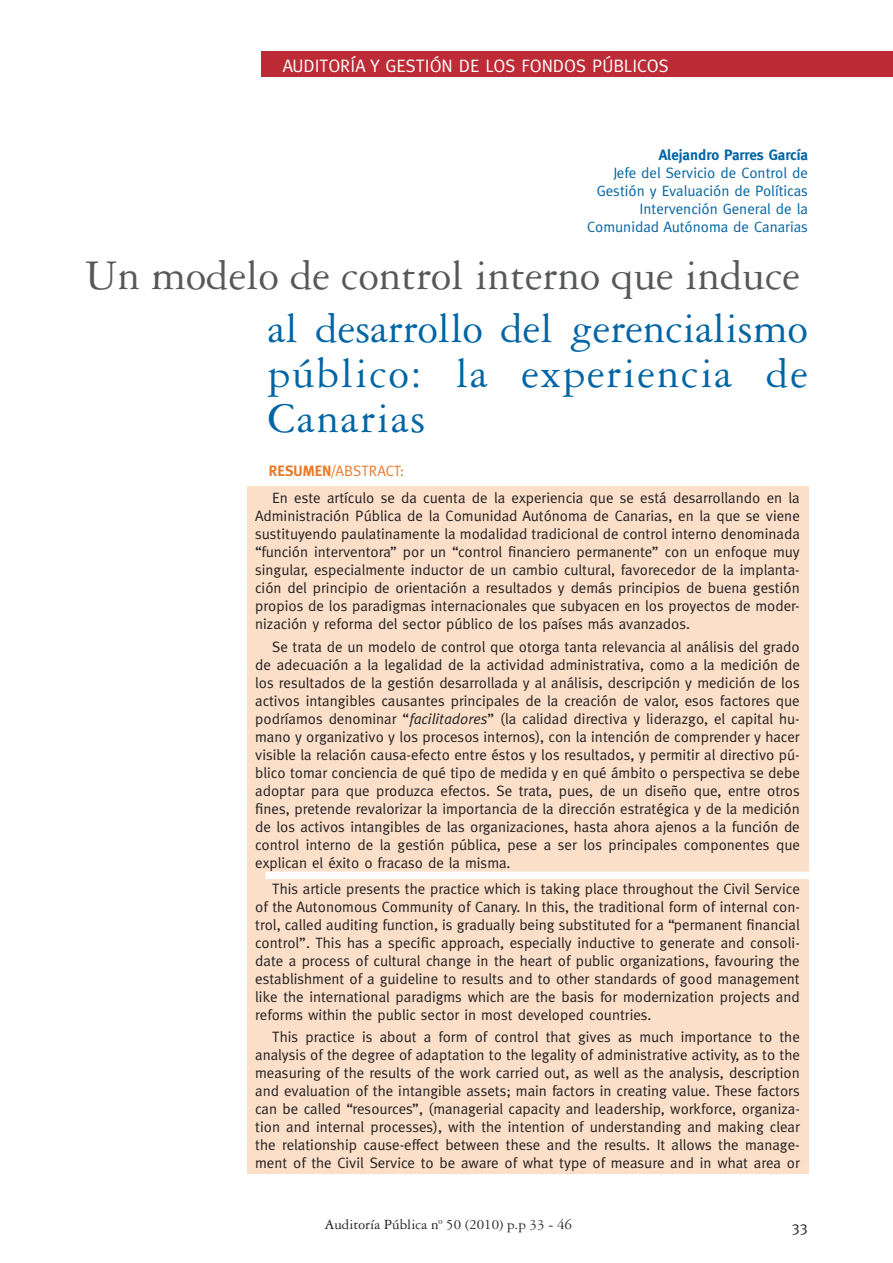
<style>
.page{position:relative;width:893px;height:1263px;background:#fff}
.page>*{position:absolute;margin:0;border:0;box-sizing:border-box;transform-origin:0 0}
.t1{font:45px/45px "Garamond Three";letter-spacing:.04em;color:#0065a4;text-align:justify}
.t2{font:45px "Garamond Three";color:#57585a}
.t3{font:18px "Meta";color:#fff}
.t4{font:15px/18px "Meta";color:#231f20;text-align:justify}
.t5{font:15px/18px "Meta";color:#0065a4;text-align:right}
.t6{font:15px "Garamond Three";color:#231f20}
.t7{font:700 15px "Meta";color:#0065a4}
.t8{font:15px "Meta";color:#e87a2b}
.s1{font-weight:700}
.s2{font-style:italic}
</style>
<div class="page">
<div style="left:261px;top:52px;width:632px;height:25px;background:#bd2b36"></div>
<div style="left:247px;top:486px;width:561px;height:687px;background:#fbdfc9"></div>
<div style="left:266px;top:871px;width:566px;height:8px;background:#fff"></div>
<p class="t3" style="left:283px;top:55px;width:387px">AUDITORÍA Y GESTIÓN DE LOS FONDOS PÚBLICOS</p>
<p class="t7" style="left:659px;top:147px;width:151px">Alejandro Parres García</p>
<p class="t5" style="left:587px;top:164px;width:222px">Jefe del Servicio de Control de<br>Gestión y Evaluación de Políticas<br>Intervención General de la<br>Comunidad Autónoma de Canarias</p>
<h1 class="t2" style="left:85px;top:251px;width:716px">Un modelo de control interno que induce</h1>
<h1 class="t1" style="left:268px;top:307px;width:542px">al desarrollo del gerencialismo público: la experiencia de Canarias</h1>
<p class="t8" style="left:269px;top:462px;width:137px"><span class="s1">RESUMEN</span>/ABSTRACT:</p>
<p class="t4" style="left:255px;top:489px;width:546px;text-indent:17px">En este artículo se da cuenta de la experiencia que se está desarrollando en la Administración Pública de la Comunidad Autónoma de Canarias, en la que se viene sustituyendo paulatinamente la modalidad tradicional de control interno denominada “función interventora” por un “control financiero permanente” con un enfoque muy singular, especialmente inductor de un cambio cultural, favorecedor de la implanta&shy;ción del principio de orientación a resultados y demás principios de buena gestión propios de los paradigmas internacionales que subyacen en los proyectos de moder&shy;nización y reforma del sector público de los países más avanzados.</p>
<p class="t4" style="left:255px;top:637px;width:546px;text-indent:17px">Se trata de un modelo de control que otorga tanta relevancia al análisis del grado de adecuación a la legalidad de la actividad administrativa, como a la medición de los resultados de la gestión desarrollada y al análisis, descripción y medición de los activos intangibles causantes principales de la creación de valor, esos factores que podríamos denominar “<span class="s2">facilitadores</span>” (la calidad directiva y liderazgo, el capital hu&shy;mano y organizativo y los procesos internos), con la intención de comprender y hacer visible la relación causa-efecto entre éstos y los resultados, y permitir al directivo pú&shy;blico tomar conciencia de qué tipo de medida y en qué ámbito o perspectiva se debe adoptar para que produzca efectos. Se trata, pues, de un diseño que, entre otros fines, pretende revalorizar la importancia de la dirección estratégica y de la medición de los activos intangibles de las organizaciones, hasta ahora ajenos a la función de control interno de la gestión pública, pese a ser los principales componentes que explican el éxito o fracaso de la misma.</p>
<p class="t4" style="left:255px;top:880px;width:546px;text-indent:17px">This article presents the practice which is taking place throughout the Civil Service of the Autonomous Community of Canary. In this, the traditional form of internal con&shy;trol, called auditing function, is gradually being substituted for a “permanent financial control”. This has a specific approach, especially inductive to generate and consoli&shy;date a process of cultural change in the heart of public organizations, favouring the establishment of a guideline to results and to other standards of good management like the international paradigms which are the basis for modernization projects and reforms within the public sector in most developed countries.</p>
<p class="t4" style="left:255px;top:1028px;width:546px;text-indent:17px">This practice is about a form of control that gives as much importance to the analysis of the degree of adaptation to the legality of administrative activity, as to the measuring of the results of the work carried out, as well as the analysis, description and evaluation of the intangible assets; main factors in creating value. These factors can be called “resources”, (managerial capacity and leadership, workforce, organiza&shy;tion and internal processes), with the intention of understanding and making clear the relationship cause-effect between these and the results. It allows the manage&shy;ment of the Civil Service to be aware of what type of measure and in what area or</p>
<p class="t6" style="left:324px;top:1216px;width:249px">Auditoría Pública nº 50 (2010) p.p 33 - 46</p>
<p class="t4" style="left:792px;top:1217px;width:18px">33</p>
</div>
